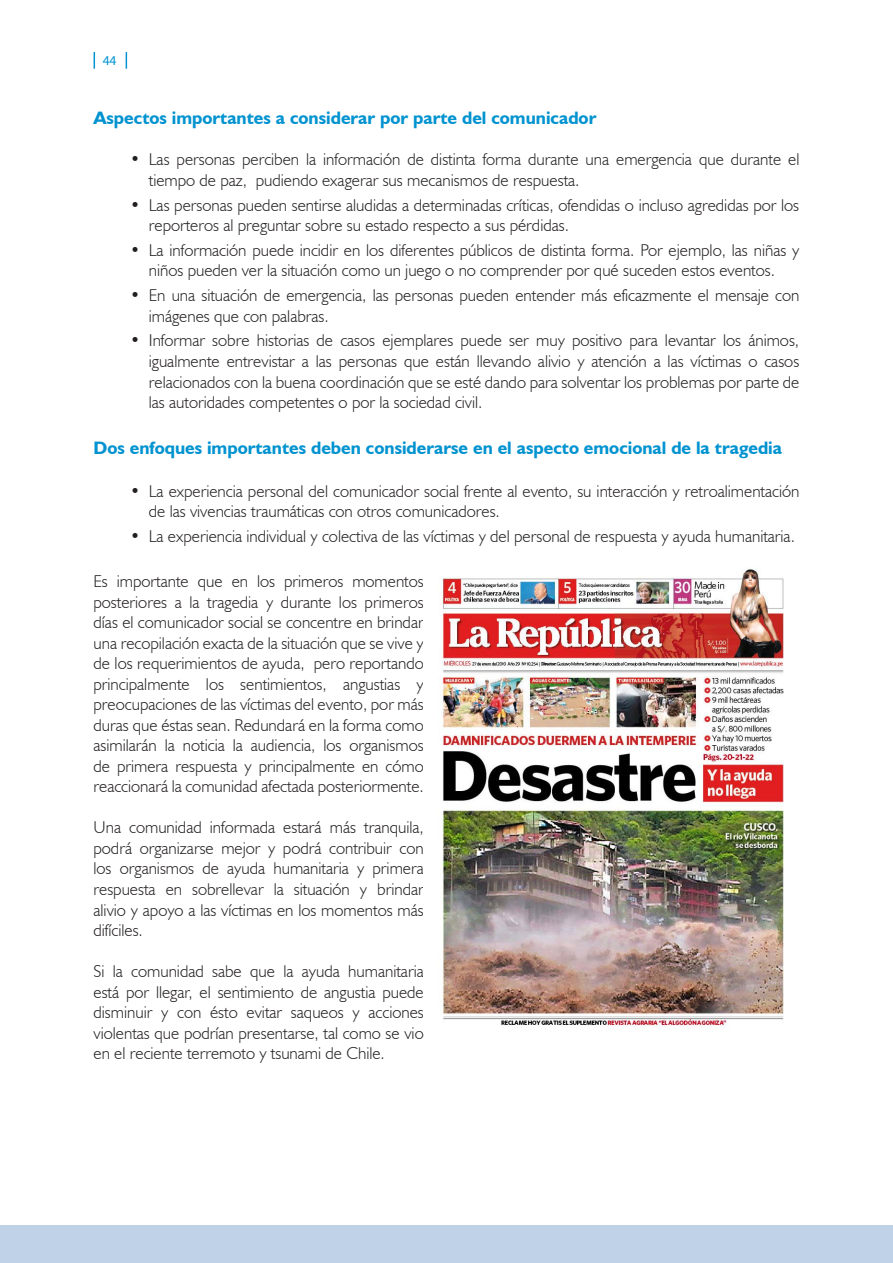
<style>
.page{position:relative;width:893px;height:1263px;background:#fff}
.page>*{position:absolute;margin:0;border:0;box-sizing:border-box;transform-origin:0 0}
._0_subtitulo2{font:700 18px "Humanist 521 BT";color:#0093d0}
._0_viñeta{font:300 17.1px/20.5px "Humanist 521 BT";color:#231f20}
._0_texto_normal{font:300 17.1px/20.5px "Humanist 521 BT";color:#231f20;text-align:justify}
.t1{font:13.5px "Myriad Pro";color:#0093d0}
</style>
<div class="page">
<svg style="left:94px;top:52px;width:1px;height:17px"></svg>
<svg style="left:126px;top:52px;width:1px;height:17px"></svg>
<div style="left:0;top:1226px;width:893px;height:37px;background:#c0d2e8"></div>
<img style="left:442px;top:569px;width:342px;height:460px">
<p class="t1" style="left:103px;top:52px;width:15px">44</p>
<p class="_0_subtitulo2" style="left:94px;top:107px;width:504px">Aspectos importantes a considerar por parte del comunicador</p>
<p class="_0_viñeta" style="left:149px;top:149px;width:652px;text-indent:-19px">• Las personas perciben la información de distinta forma durante una emergencia que durante el tiempo de paz, pudiendo exagerar sus mecanismos de respuesta.</p>
<p class="_0_viñeta" style="left:149px;top:194px;width:652px;text-indent:-19px">• Las personas pueden sentirse aludidas a determinadas críticas, ofendidas o incluso agredidas por los reporteros al preguntar sobre su estado respecto a sus pérdidas.</p>
<p class="_0_viñeta" style="left:130px;top:239px;width:671px;text-align:center">• La información puede incidir en los diferentes públicos de distinta forma. Por ejemplo, las niñas y niños pueden ver la situación como un juego o no comprender por qué suceden estos eventos.</p>
<p class="_0_viñeta" style="left:149px;top:285px;width:652px;text-indent:-19px">• En una situación de emergencia, las personas pueden entender más eficazmente el mensaje con imágenes que con palabras.</p>
<p class="_0_viñeta" style="left:149px;top:330px;width:652px;text-align:justify;text-indent:-19px">• Informar sobre historias de casos ejemplares puede ser muy positivo para levantar los ánimos, igualmente entrevistar a las personas que están llevando alivio y atención a las víctimas o casos relacionados con la buena coordinación que se esté dando para solventar los problemas por parte de las autoridades competentes o por la sociedad civil.</p>
<p class="_0_subtitulo2" style="left:94px;top:437px;width:690px">Dos enfoques importantes deben considerarse en el aspecto emocional de la tragedia</p>
<p class="_0_viñeta" style="left:149px;top:480px;width:652px;text-indent:-19px">• La experiencia personal del comunicador social frente al evento, su interacción y retroalimentación de las vivencias traumáticas con otros comunicadores.</p>
<p class="_0_viñeta" style="left:130px;top:525px;width:666px">• La experiencia individual y colectiva de las víctimas y del personal de respuesta y ayuda humanitaria.</p>
<p class="_0_texto_normal" style="left:94px;top:571px;width:332px">Es importante que en los primeros momentos posteriores a la tragedia y durante los primeros días el comunicador social se concentre en brindar una recopilación exacta de la situación que se vive y de los requerimientos de ayuda, pero reportando principalmente los sentimientos, angustias y preocupaciones de las víctimas del evento, por más duras que éstas sean. Redundará en la forma como asimilarán la noticia la audiencia, los organismos de primera respuesta y principalmente en cómo reaccionará la comunidad afectada posteriormente.</p>
<p class="_0_texto_normal" style="left:94px;top:817px;width:332px">Una comunidad informada estará más tranquila, podrá organizarse mejor y podrá contribuir con los organismos de ayuda humanitaria y primera respuesta en sobrellevar la situación y brindar alivio y apoyo a las víctimas en los momentos más difíciles.</p>
<p class="_0_texto_normal" style="left:94px;top:961px;width:332px">Si la comunidad sabe que la ayuda humanitaria está por llegar, el sentimiento de angustia puede disminuir y con ésto evitar saqueos y acciones violentas que podrían presentarse, tal como se vio en el reciente terremoto y tsunami de Chile.</p>
</div>
